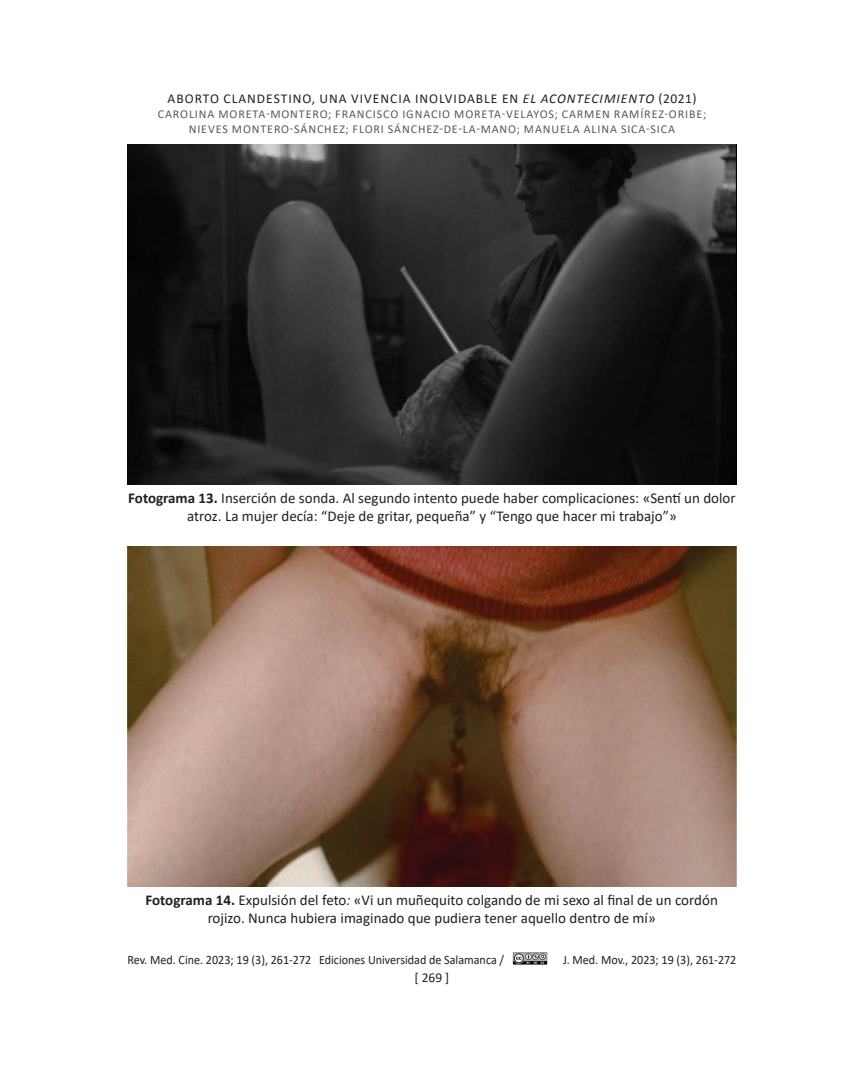
<style>
.page{position:relative;width:864px;height:1080px;background:#fff}
.page>*{position:absolute;margin:0;border:0;box-sizing:border-box;transform-origin:0 0}
.FigureCaption{font:15px/18px "Calibri";color:#231f20;text-align:center}
.t1{font:13.5px "Calibri";letter-spacing:.075em;color:#231f20}
.t2{font:12.75px "Calibri";color:#231f20;scale:.95 1}
.t3{font:12px/15px "Calibri";letter-spacing:.075em;color:#57585a;text-align:center}
.s1{font-style:italic}
.s2{font-weight:700}
</style>
<div class="page">
<img style="left:513px;top:952px;width:34px;height:12px">
<img style="left:128px;top:145px;width:609px;height:340px">
<img style="left:127px;top:547px;width:609px;height:340px">
<p class="t1" style="left:168px;top:89px;width:530px">ABORTO CLANDESTINO, UNA VIVENCIA INOLVIDABLE EN <span class="s1">EL ACONTECIMIENTO</span> (2021)</p>
<p class="t3" style="left:158px;top:106px;width:550px">CAROLINA MORETA-MONTERO; FRANCISCO IGNACIO MORETA-VELAYOS; CARMEN RAMÍREZ-ORIBE;<br>NIEVES MONTERO-SÁNCHEZ; FLORI SÁNCHEZ-DE-LA-MANO; MANUELA ALINA SICA-SICA</p>
<p class="FigureCaption" style="left:128px;top:488px;width:609px"><span class="s2">Fotograma 13.</span> Inserción de sonda. Al segundo intento puede haber complicaciones: «Sentí un dolor atroz. La mujer decía: “Deje de gritar, pequeña” y “Tengo que hacer mi trabajo”»</p>
<p class="FigureCaption" style="left:145px;top:890px;width:574px"><span class="s2">Fotograma 14.</span> Expulsión del feto<span class="s1">:</span> «Vi un muñequito colgando de mi sexo al final de un cordón rojizo. Nunca hubiera imaginado que pudiera tener aquello dentro de mí»</p>
<p class="t2" style="left:127px;top:951px;width:398px">Rev. Med. Cine. 2023; 19 (3), 261-272 Ediciones Universidad de Salamanca /</p>
<p class="t2" style="left:563px;top:951px;width:184px">J. Med. Mov., 2023; 19 (3), 261-272</p>
<p class="t1" style="left:414px;top:968px;width:36px">[ 269 ]</p>
</div>
